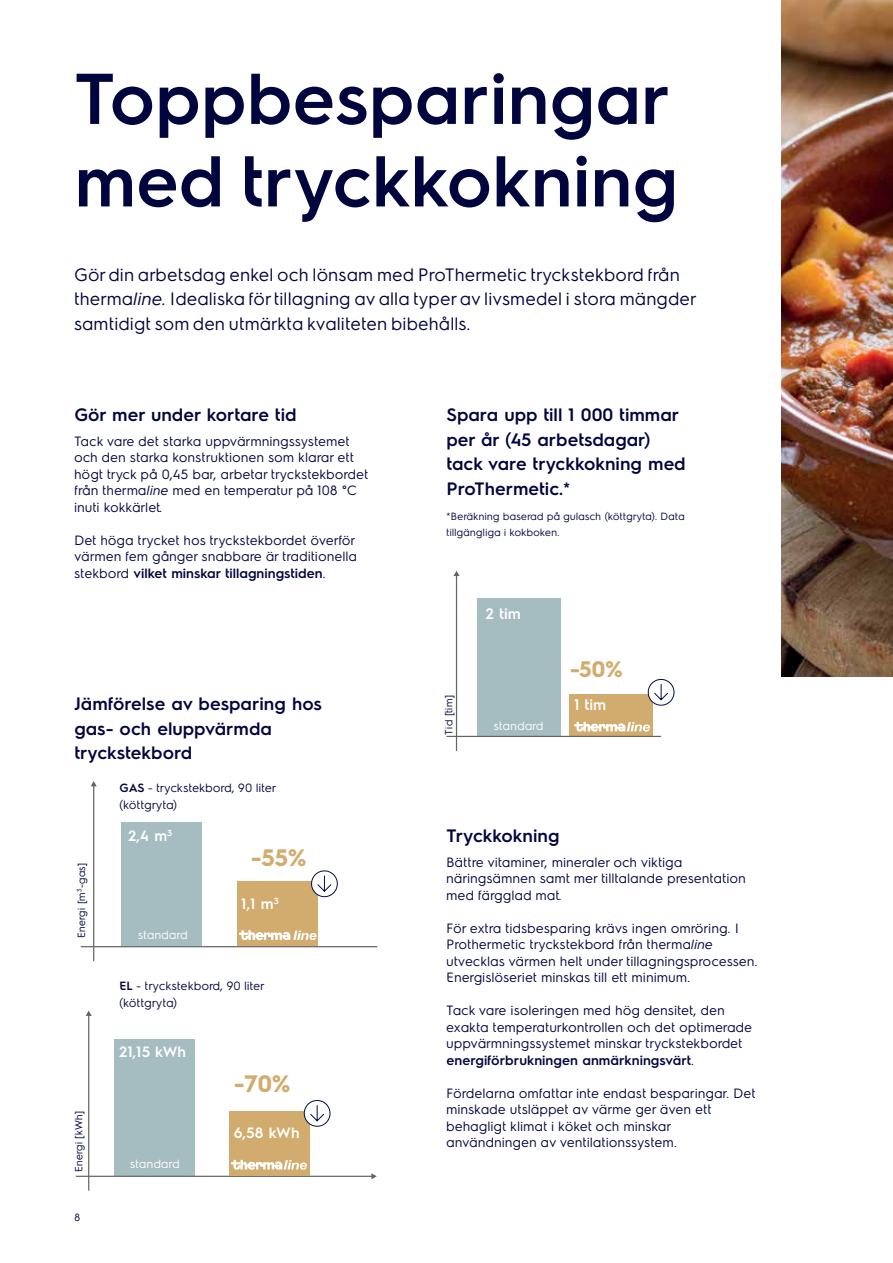
<style>
.page{position:relative;width:893px;height:1263px;background:#fff}
.page>*{position:absolute;margin:0;border:0;box-sizing:border-box;transform-origin:0 0}
.t1{font:600 72px/82.5px "Electrolux Sans";color:#00053e}
.t2{font:700 23.85px "Electrolux Sans";color:#d2ac6e}
.t3{font:700 22.5px "Electrolux Sans";color:#d2ac6e}
.t4{font:18px/24.8px "Electrolux Sans";color:#00053e}
.t5{font:600 18px/24.8px "Electrolux Sans";color:#00053e}
.t6{font:600 15.3px "Electrolux Sans";color:#fff}
.t7{font:600 15px "Electrolux Sans";color:#fff}
.t8{font:13.5px/16.5px "Electrolux Sans";color:#00053e}
.t9{font:12px/16.5px "Electrolux Sans";color:#00053e}
.t10{font:12px "Electrolux Sans";color:#fff}
.t11{font:10.5px/16.5px "Electrolux Sans";color:#00053e}
.s1{font-style:italic}
.s2{font-weight:600}
</style>
<div class="page">
<img style="left:781px;top:0;width:112px;height:677px">
<div style="left:477px;top:598px;width:83px;height:138px;background:#a5bcc1"></div>
<div style="left:570px;top:694px;width:83px;height:42px;background:#d2ac6e"></div>
<svg style="left:574px;top:722px;width:76px;height:10px"></svg>
<div style="left:122px;top:822px;width:80px;height:124px;background:#a5bcc1"></div>
<hr style="left:93px;top:785px;width:1px;height:176px;background:#636466">
<svg style="left:91px;top:781px;width:6px;height:5px"></svg>
<hr style="left:81px;top:946px;width:296px;height:1px;background:#636466">
<div style="left:237px;top:882px;width:81px;height:64px;background:#d2ac6e"></div>
<svg style="left:309px;top:870px;width:29px;height:28px"></svg>
<svg style="left:647px;top:679px;width:28px;height:27px"></svg>
<svg style="left:239px;top:930px;width:78px;height:10px"></svg>
<div style="left:114px;top:1039px;width:81px;height:137px;background:#a5bcc1"></div>
<hr style="left:88px;top:1015px;width:1px;height:176px;background:#636466">
<svg style="left:86px;top:1011px;width:6px;height:5px"></svg>
<hr style="left:76px;top:1176px;width:296px;height:1px;background:#636466">
<svg style="left:371px;top:1173px;width:6px;height:6px"></svg>
<div style="left:229px;top:1111px;width:80px;height:65px;background:#d2ac6e"></div>
<svg style="left:303px;top:1100px;width:28px;height:29px"></svg>
<svg style="left:231px;top:1160px;width:76px;height:10px"></svg>
<svg style="left:453px;top:571px;width:7px;height:5px"></svg>
<hr style="left:456px;top:575px;width:1px;height:176px;background:#636466">
<hr style="left:446px;top:736px;width:215px;height:1px;background:#636466">
<h1 class="t1" style="left:74px;top:53px;width:605px">Toppbesparingar med tryckkokning</h1>
<h3 class="t4" style="left:74px;top:261px;width:624px">Gör din arbetsdag enkel och lönsam med ProThermetic tryckstekbord från therma<span class="s1">line.</span> Idealiska för tillagning av alla typer av livsmedel i stora mängder samtidigt som den utmärkta kvaliteten bibehålls.</h3>
<h3 class="t5" style="left:74px;top:401px;width:224px">Gör mer under kortare tid</h3>
<p class="t8" style="left:74px;top:432px;width:296px">Tack vare det starka uppvärmningssystemet och den starka konstruktionen som klarar ett högt tryck på 0,45 bar, arbetar tryckstekbordet från therma<span class="s1">line</span> med en temperatur på 108 °C inuti kokkärlet.</p>
<p class="t8" style="left:74px;top:531px;width:284px">Det höga trycket hos tryckstekbordet överför värmen fem gånger snabbare är traditionella stekbord <span class="s2">vilket minskar tillagningstiden</span>.</p>
<h3 class="t5" style="left:74px;top:690px;width:249px">Jämförelse av besparing hos gas- och eluppvärmda tryckstekbord</h3>
<p class="t9" style="left:120px;top:779px;width:158px"><span class="s2">GAS</span> - tryckstekbord, 90 liter (köttgryta)</p>
<p class="t11" style="left:72px;top:938px;width:77px;rotate:-90deg">Energi [m<sup>3</sup>-gas]</p>
<p class="t11" style="left:70px;top:1172px;width:64px;rotate:-90deg">Energi [kWh]</p>
<p class="t11" style="left:74px;top:1209px;width:8px">8</p>
<p class="t7" style="left:128px;top:825px;width:46px">2,4 m<sup>3</sup></p>
<p class="t10" style="left:138px;top:926px;width:52px">standard</p>
<h2 class="t2" style="left:251px;top:841px;width:57px">-55%</h2>
<p class="t7" style="left:241px;top:893px;width:39px">1,1 m<sup>3</sup></p>
<p class="t9" style="left:120px;top:977px;width:147px"><span class="s2">EL</span> - tryckstekbord, 90 liter (köttgryta)</p>
<p class="t7" style="left:119px;top:1041px;width:69px">21,15 kWh</p>
<p class="t10" style="left:130px;top:1156px;width:52px">standard</p>
<h2 class="t2" style="left:234px;top:1067px;width:58px">-70%</h2>
<p class="t7" style="left:234px;top:1122px;width:67px">6,58 kWh</p>
<h3 class="t5" style="left:446px;top:401px;width:241px">Spara upp till 1 000 timmar per år (45 arbetsdagar) tack vare tryckkokning med<br>ProThermetic.*</h3>
<p class="t11" style="left:446px;top:507px;width:240px">*Beräkning baserad på gulasch (köttgryta). Data tillgängliga i kokboken.</p>
<p class="t11" style="left:440px;top:734px;width:41px;rotate:-90deg">Tid [tim]</p>
<p class="t6" style="left:486px;top:603px;width:37px">2 tim</p>
<p class="t10" style="left:494px;top:718px;width:52px">standard</p>
<h3 class="t3" style="left:570px;top:653px;width:54px">-50%</h3>
<p class="t6" style="left:574px;top:694px;width:34px">1 tim</p>
<h3 class="t5" style="left:446px;top:822px;width:115px">Tryckkokning</h3>
<p class="t8" style="left:446px;top:853px;width:301px">Bättre vitaminer, mineraler och viktiga näringsämnen samt mer tilltalande presentation med färgglad mat.</p>
<p class="t8" style="left:446px;top:919px;width:313px">För extra tidsbesparing krävs ingen omröring. I Prothermetic tryckstekbord från therma<span class="s1">line </span>utvecklas värmen helt under tillagningsprocessen.<br>Energislöseriet minskas till ett minimum.</p>
<p class="t8" style="left:446px;top:1001px;width:307px">Tack vare isoleringen med hög densitet, den exakta temperaturkontrollen och det optimerade uppvärmningssystemet minskar tryckstekbordet <span class="s2">energiförbrukningen anmärkningsvärt</span>.</p>
<p class="t8" style="left:446px;top:1084px;width:311px">Fördelarna omfattar inte endast besparingar. Det minskade utsläppet av värme ger även ett behagligt klimat i köket och minskar användningen av ventilationssystem.</p>
</div>
